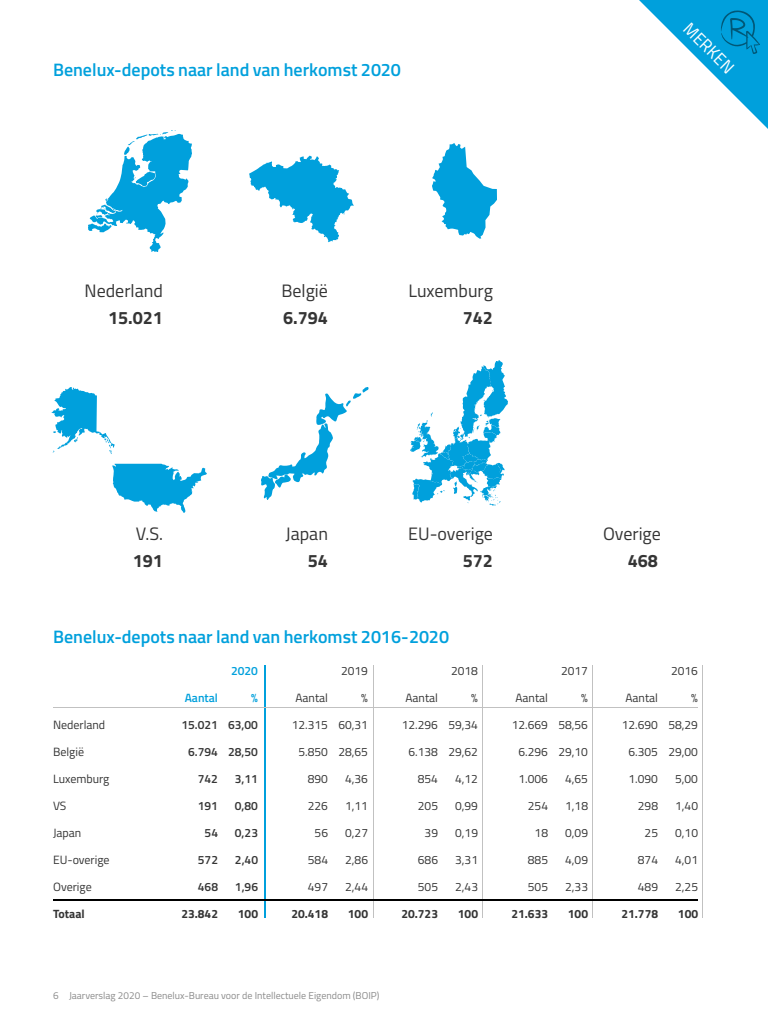
<style>
.page{position:relative;width:768px;height:1024px;background:#fff}
.page>*{position:absolute;margin:0;border:0;box-sizing:border-box;transform-origin:0 0}
.t1{font:600 18px "Titillium";color:#00a0dc}
.t2{font:18px "Titillium";color:#353535}
.t3{font:700 18px "Titillium";color:#353535}
.t4{font:17.5px "Titillium Regular Upright";color:#fff}
.t5{font:12px "Titillium";color:#353535}
.t6{font:600 12px "Titillium";color:#353535}
.t7{font:700 12px "Titillium";color:#353535}
.t8{font:600 12px "Titillium";color:#00a0dc}
.t9{font:10px "Titillium";color:#8b8b8b}
</style>
<div class="page">
<hr style="left:373px;top:665px;width:1px;height:253px;background:#c1c1c1">
<hr style="left:482px;top:665px;width:1px;height:253px;background:#c1c1c1">
<hr style="left:592px;top:665px;width:1px;height:253px;background:#c1c1c1">
<hr style="left:702px;top:665px;width:1px;height:253px;background:#c1c1c1">
<hr style="left:264px;top:665px;width:2px;height:253px;background:#00a0dc">
<svg style="left:410px;top:360px;width:98px;height:146px"></svg>
<svg style="left:261px;top:387px;width:108px;height:113px"></svg>
<svg style="left:88px;top:130px;width:104px;height:122px"></svg>
<svg style="left:249px;top:156px;width:105px;height:86px"></svg>
<svg style="left:432px;top:143px;width:65px;height:96px"></svg>
<svg style="left:112px;top:464px;width:95px;height:49px"></svg>
<svg style="left:51px;top:387px;width:64px;height:67px"></svg>
<svg style="left:639px;top:0;width:129px;height:129px"></svg>
<hr style="left:53px;top:707px;width:645px;height:1px;background:#c1c1c1">
<hr style="left:53px;top:899px;width:645px;height:2px;background:#000">
<h1 class="t1" style="left:53px;top:56px;width:350px">Benelux-depots naar land van herkomst 2020</h1>
<h2 class="t4" style="left:696px;top:16px;width:65px;rotate:45deg">MERKEN</h2>
<h1 class="t2" style="left:85px;top:278px;width:80px">Nederland</h1>
<h1 class="t2" style="left:281px;top:278px;width:48px">België</h1>
<h1 class="t2" style="left:408px;top:278px;width:86px">Luxemburg</h1>
<h1 class="t3" style="left:108px;top:304px;width:57px">15.021</h1>
<h1 class="t3" style="left:283px;top:304px;width:46px">6.794</h1>
<h1 class="t3" style="left:463px;top:304px;width:32px">742</h1>
<h1 class="t2" style="left:136px;top:521px;width:29px">V.S.</h1>
<h1 class="t2" style="left:286px;top:521px;width:44px">Japan</h1>
<h1 class="t2" style="left:408px;top:521px;width:86px">EU-overige</h1>
<h1 class="t2" style="left:603px;top:521px;width:59px">Overige</h1>
<h1 class="t3" style="left:133px;top:547px;width:32px">191</h1>
<h1 class="t3" style="left:308px;top:547px;width:22px">54</h1>
<h1 class="t3" style="left:463px;top:547px;width:32px">572</h1>
<h1 class="t3" style="left:628px;top:547px;width:32px">468</h1>
<h1 class="t1" style="left:53px;top:623px;width:398px">Benelux-depots naar land van herkomst 2016-2020</h1>
<p class="t8" style="left:231px;top:662px;width:28px">2020</p>
<p class="t5" style="left:341px;top:662px;width:28px">2019</p>
<p class="t5" style="left:451px;top:662px;width:28px">2018</p>
<p class="t5" style="left:561px;top:662px;width:28px">2017</p>
<p class="t5" style="left:671px;top:662px;width:28px">2016</p>
<p class="t8" style="left:185px;top:689px;width:35px">Aantal</p>
<p class="t8" style="left:251px;top:689px;width:8px">%</p>
<p class="t5" style="left:295px;top:689px;width:34px">Aantal</p>
<p class="t5" style="left:361px;top:689px;width:8px">%</p>
<p class="t5" style="left:405px;top:689px;width:34px">Aantal</p>
<p class="t5" style="left:471px;top:689px;width:8px">%</p>
<p class="t5" style="left:515px;top:689px;width:34px">Aantal</p>
<p class="t5" style="left:581px;top:689px;width:8px">%</p>
<p class="t5" style="left:625px;top:689px;width:34px">Aantal</p>
<p class="t5" style="left:691px;top:689px;width:8px">%</p>
<p class="t5" style="left:53px;top:716px;width:54px">Nederland</p>
<p class="t6" style="left:182px;top:716px;width:78px">15.021 63,00</p>
<p class="t5" style="left:292px;top:716px;width:78px">12.315 60,31</p>
<p class="t5" style="left:402px;top:716px;width:78px">12.296 59,34</p>
<p class="t5" style="left:512px;top:716px;width:78px">12.669 58,56</p>
<p class="t5" style="left:622px;top:716px;width:78px">12.690 58,29</p>
<p class="t5" style="left:53px;top:743px;width:33px">België</p>
<p class="t6" style="left:188px;top:743px;width:71px">6.794 28,50</p>
<p class="t5" style="left:299px;top:743px;width:71px">5.850 28,65</p>
<p class="t5" style="left:409px;top:743px;width:71px">6.138 29,62</p>
<p class="t5" style="left:519px;top:743px;width:71px">6.296 29,10</p>
<p class="t5" style="left:629px;top:743px;width:71px">6.305 29,00</p>
<p class="t5" style="left:53px;top:770px;width:58px">Luxemburg</p>
<p class="t6" style="left:198px;top:770px;width:22px">742</p>
<p class="t6" style="left:235px;top:770px;width:25px">3,11</p>
<p class="t5" style="left:308px;top:770px;width:22px">890</p>
<p class="t5" style="left:345px;top:770px;width:24px">4,36</p>
<p class="t5" style="left:418px;top:770px;width:22px">854</p>
<p class="t5" style="left:455px;top:770px;width:24px">4,12</p>
<p class="t5" style="left:519px;top:770px;width:31px">1.006</p>
<p class="t5" style="left:565px;top:770px;width:24px">4,65</p>
<p class="t5" style="left:629px;top:770px;width:31px">1.090</p>
<p class="t5" style="left:675px;top:770px;width:24px">5,00</p>
<p class="t5" style="left:53px;top:797px;width:15px">VS</p>
<p class="t6" style="left:198px;top:797px;width:22px">191</p>
<p class="t6" style="left:235px;top:797px;width:25px">0,80</p>
<p class="t5" style="left:308px;top:797px;width:22px">226</p>
<p class="t5" style="left:345px;top:797px;width:24px">1,11</p>
<p class="t5" style="left:418px;top:797px;width:22px">205</p>
<p class="t5" style="left:455px;top:797px;width:24px">0,99</p>
<p class="t5" style="left:528px;top:797px;width:22px">254</p>
<p class="t5" style="left:565px;top:797px;width:24px">1,18</p>
<p class="t5" style="left:638px;top:797px;width:22px">298</p>
<p class="t5" style="left:675px;top:797px;width:24px">1,40</p>
<p class="t5" style="left:53px;top:824px;width:30px">Japan</p>
<p class="t6" style="left:205px;top:824px;width:15px">54</p>
<p class="t6" style="left:235px;top:824px;width:25px">0,23</p>
<p class="t5" style="left:315px;top:824px;width:15px">56</p>
<p class="t5" style="left:345px;top:824px;width:24px">0,27</p>
<p class="t5" style="left:425px;top:824px;width:15px">39</p>
<p class="t5" style="left:455px;top:824px;width:24px">0,19</p>
<p class="t5" style="left:535px;top:824px;width:15px">18</p>
<p class="t5" style="left:565px;top:824px;width:24px">0,09</p>
<p class="t5" style="left:645px;top:824px;width:15px">25</p>
<p class="t5" style="left:675px;top:824px;width:24px">0,10</p>
<p class="t5" style="left:53px;top:851px;width:58px">EU-overige</p>
<p class="t6" style="left:198px;top:851px;width:22px">572</p>
<p class="t6" style="left:235px;top:851px;width:25px">2,40</p>
<p class="t5" style="left:308px;top:851px;width:22px">584</p>
<p class="t5" style="left:345px;top:851px;width:24px">2,86</p>
<p class="t5" style="left:418px;top:851px;width:22px">686</p>
<p class="t5" style="left:455px;top:851px;width:24px">3,31</p>
<p class="t5" style="left:528px;top:851px;width:22px">885</p>
<p class="t5" style="left:565px;top:851px;width:24px">4,09</p>
<p class="t5" style="left:638px;top:851px;width:22px">874</p>
<p class="t5" style="left:675px;top:851px;width:24px">4,01</p>
<p class="t5" style="left:53px;top:878px;width:40px">Overige</p>
<p class="t6" style="left:198px;top:878px;width:22px">468</p>
<p class="t6" style="left:235px;top:878px;width:25px">1,96</p>
<p class="t5" style="left:308px;top:878px;width:22px">497</p>
<p class="t5" style="left:345px;top:878px;width:24px">2,44</p>
<p class="t5" style="left:418px;top:878px;width:22px">505</p>
<p class="t5" style="left:455px;top:878px;width:24px">2,43</p>
<p class="t5" style="left:528px;top:878px;width:22px">505</p>
<p class="t5" style="left:565px;top:878px;width:24px">2,33</p>
<p class="t5" style="left:638px;top:878px;width:22px">489</p>
<p class="t5" style="left:675px;top:878px;width:24px">2,25</p>
<p class="t7" style="left:53px;top:905px;width:33px">Totaal</p>
<p class="t7" style="left:181px;top:905px;width:38px">23.842</p>
<p class="t7" style="left:238px;top:905px;width:22px">100</p>
<p class="t7" style="left:291px;top:905px;width:38px">20.418</p>
<p class="t7" style="left:348px;top:905px;width:22px">100</p>
<p class="t7" style="left:401px;top:905px;width:38px">20.723</p>
<p class="t7" style="left:458px;top:905px;width:22px">100</p>
<p class="t7" style="left:511px;top:905px;width:38px">21.633</p>
<p class="t7" style="left:568px;top:905px;width:22px">100</p>
<p class="t7" style="left:621px;top:905px;width:38px">21.778</p>
<p class="t7" style="left:678px;top:905px;width:22px">100</p>
<p class="t9" style="left:53px;top:988px;width:328px">6 Jaarverslag 2020 – Benelux-Bureau voor de Intellectuele Eigendom (BOIP)</p>
</div>
